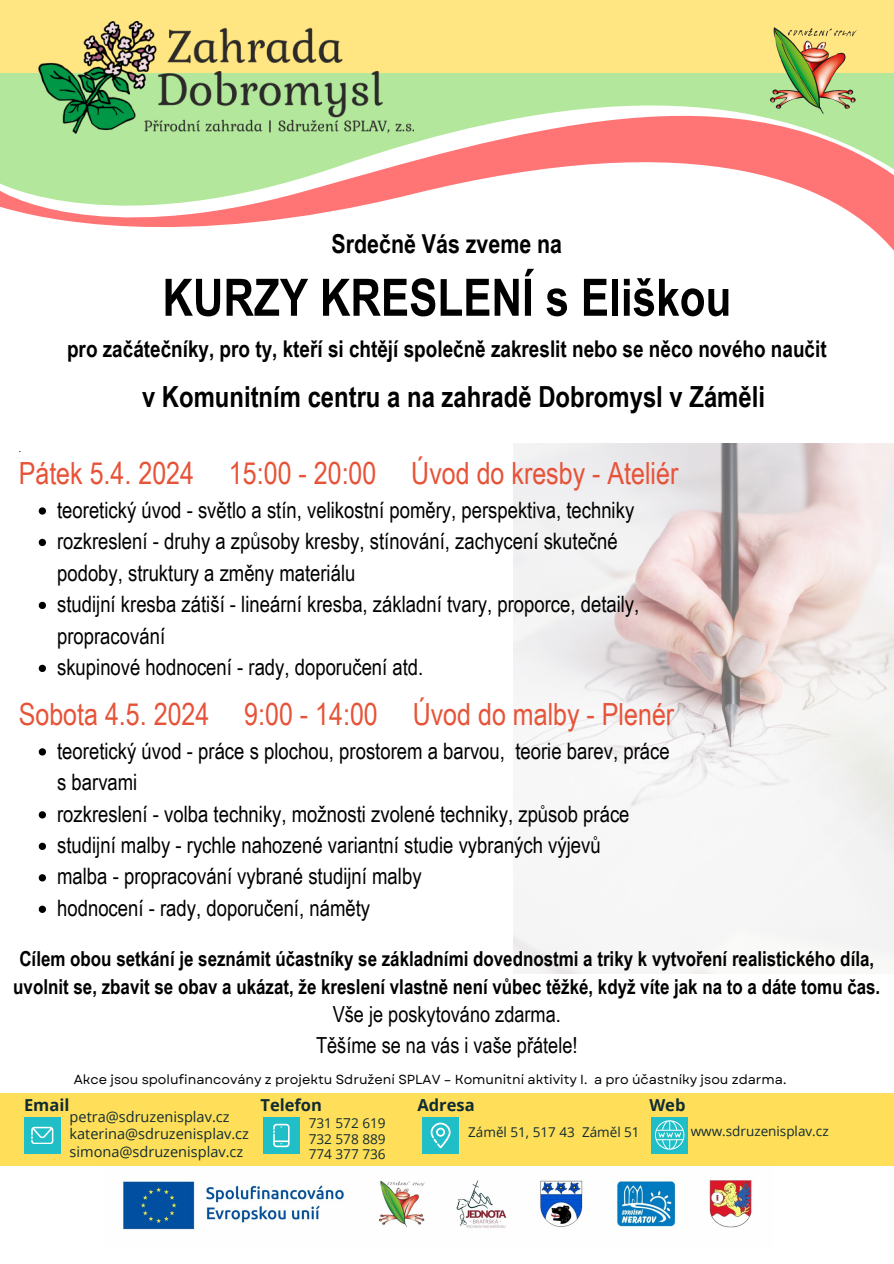
<style>
.page{position:relative;width:894px;height:1264px;background:#fff}
.page>*{position:absolute;margin:0;border:0;box-sizing:border-box;transform-origin:0 0}
.t1{font:700 51.6px "Arial Narrow";color:#000}
.t2{font:30.45px "Arial Narrow";color:#e65338}
.t3{font:700 29.1px "Arial Narrow";color:#000}
.t4{font:700 26.1px "Arial Narrow";color:#000}
.t5{font:700 23.1px "Arial Narrow";color:#000}
.t6{font:22.5px/31.5px "Arial Narrow";color:#000}
.t7{font:22.2px/30.3px "Arial Narrow";color:#000;text-align:center}
.t8{font:700 20.7px/28.2px "Arial Narrow";color:#000}
.t9{font:700 16.5px "Open Sans";color:#0f2c33}
.t10{font:14.55px "Open Sans";color:#0f2c33}
.t11{font:13.65px "Open Sans";color:#0f2c33}
.t12{font:13.5px "Open Sans";color:#0f2c33}
.t13{font:13.05px "Garet";color:#000}
.t14{font:9px "Open Sans";color:#000}
</style>
<div class="page">
<div style="left:0;top:0;width:893px;height:73px;background:#ffe682"></div>
<svg style="left:0;top:73px;width:893px;height:177px"></svg>
<div style="left:0;top:1092px;width:893px;height:73px;background:#ffde59"></div>
<div style="left:422px;top:1117px;width:37px;height:36px;background:#20bec6"></div>
<svg style="left:430px;top:1122px;width:20px;height:26px"></svg>
<div style="left:24px;top:1117px;width:37px;height:36px;background:#20bec6"></div>
<svg style="left:31px;top:1126px;width:22px;height:17px"></svg>
<div style="left:263px;top:1117px;width:36px;height:36px;background:#20bec6"></div>
<svg style="left:273px;top:1123px;width:16px;height:24px"></svg>
<div style="left:651px;top:1117px;width:36px;height:36px;background:#20bec6"></div>
<svg style="left:655px;top:1120px;width:29px;height:29px"></svg>
<img style="left:123px;top:1180px;width:629px;height:50px">
<img style="left:769px;top:27px;width:88px;height:87px">
<img style="left:39px;top:22px;width:374px;height:111px">
<img style="left:513px;top:443px;width:380px;height:530px">
<svg style="left:39px;top:507px;width:7px;height:7px"></svg>
<svg style="left:39px;top:539px;width:7px;height:7px"></svg>
<svg style="left:39px;top:601px;width:7px;height:8px"></svg>
<svg style="left:39px;top:664px;width:7px;height:8px"></svg>
<svg style="left:39px;top:748px;width:7px;height:7px"></svg>
<svg style="left:39px;top:811px;width:7px;height:7px"></svg>
<svg style="left:39px;top:842px;width:7px;height:8px"></svg>
<svg style="left:39px;top:874px;width:7px;height:7px"></svg>
<svg style="left:39px;top:905px;width:7px;height:7px"></svg>
<h5 class="t14" style="left:19px;top:442px;width:4px">.</h5>
<p class="t4" style="left:331px;top:228px;width:232px">Srdečně Vás zveme na</p>
<p class="t1" style="left:162px;top:267px;width:570px">KURZY KRESLENÍ s Eliškou</p>
<p class="t5" style="left:67px;top:336px;width:760px">pro začátečníky, pro ty, kteří si chtějí společně zakreslit nebo se něco nového naučit</p>
<p class="t3" style="left:142px;top:379px;width:624px">v Komunitním centru a na zahradě Dobromysl v Záměli</p>
<h5 class="t2" style="left:19px;top:455px;width:661px">Pátek 5.4. 2024 15:00 - 20:00 Úvod do kresby - Ateliér</h5>
<p class="t6" style="left:57px;top:493px;width:578px">teoretický úvod - světlo a stín, velikostní poměry, perspektiva, techniky</p>
<h6 class="t6" style="left:57px;top:525px;width:562px">rozkreslení - druhy a způsoby kresby, stínování, zachycení skutečné podoby, struktury a změny materiálu</h6>
<h6 class="t6" style="left:57px;top:588px;width:583px">studijní kresba zátiší - lineární kresba, základní tvary, proporce, detaily, propracování</h6>
<p class="t6" style="left:57px;top:651px;width:367px">skupinové hodnocení - rady, doporučení atd.</p>
<p class="t2" style="left:19px;top:696px;width:656px">Sobota 4.5. 2024 9:00 - 14:00 Úvod do malby - Plenér</p>
<p class="t6" style="left:57px;top:734px;width:614px">teoretický úvod - práce s plochou, prostorem a barvou, teorie barev, práce s barvami</p>
<p class="t6" style="left:57px;top:797px;width:573px">rozkreslení - volba techniky, možnosti zvolené techniky, způsob práce</p>
<p class="t6" style="left:57px;top:829px;width:545px">studijní malby - rychle nahozené variantní studie vybraných výjevů</p>
<p class="t6" style="left:57px;top:860px;width:366px">malba - propracování vybrané studijní malby</p>
<p class="t6" style="left:57px;top:892px;width:314px">hodnocení - rady, doporučení, náměty</p>
<h6 class="t8" style="left:13px;top:944px;width:868px">Cílem obou setkání je seznámit účastníky se základními dovednostmi a triky k vytvoření realistického díla, uvolnit se, zbavit se obav a ukázat, že kreslení vlastně není vůbec těžké, když víte jak na to a dáte tomu čas.</h6>
<h6 class="t7" style="left:316px;top:999px;width:263px">Vše je poskytováno zdarma.<br>Těšíme se na vás i vaše přátele!</h6>
<p class="t13" style="left:74px;top:1069px;width:713px">Akce jsou spolufinancovány z projektu Sdružení SPLAV – Komunitní aktivity I. a pro účastníky jsou zdarma.</p>
<p class="t9" style="left:260px;top:1093px;width:63px">Telefon</p>
<h2 class="t9" style="left:24px;top:1093px;width:47px">Email</h2>
<p class="t9" style="left:417px;top:1093px;width:59px">Adresa</p>
<p class="t10" style="left:70px;top:1106px;width:161px">petra@sdruzenisplav.cz</p>
<p class="t10" style="left:70px;top:1123px;width:181px">katerina@sdruzenisplav.cz</p>
<p class="t10" style="left:70px;top:1141px;width:175px">simona@sdruzenisplav.cz</p>
<p class="t11" style="left:308px;top:1113px;width:79px">731 572 619</p>
<h3 class="t11" style="left:308px;top:1128px;width:79px">732 578 889</h3>
<h1 class="t11" style="left:308px;top:1144px;width:79px">774 377 736</h1>
<h2 class="t12" style="left:468px;top:1122px;width:173px">Záměl 51, 517 43 Záměl 51</h2>
<p class="t9" style="left:649px;top:1093px;width:38px">Web</p>
<p class="t12" style="left:690px;top:1121px;width:139px">www.sdruzenisplav.cz</p>
</div>
